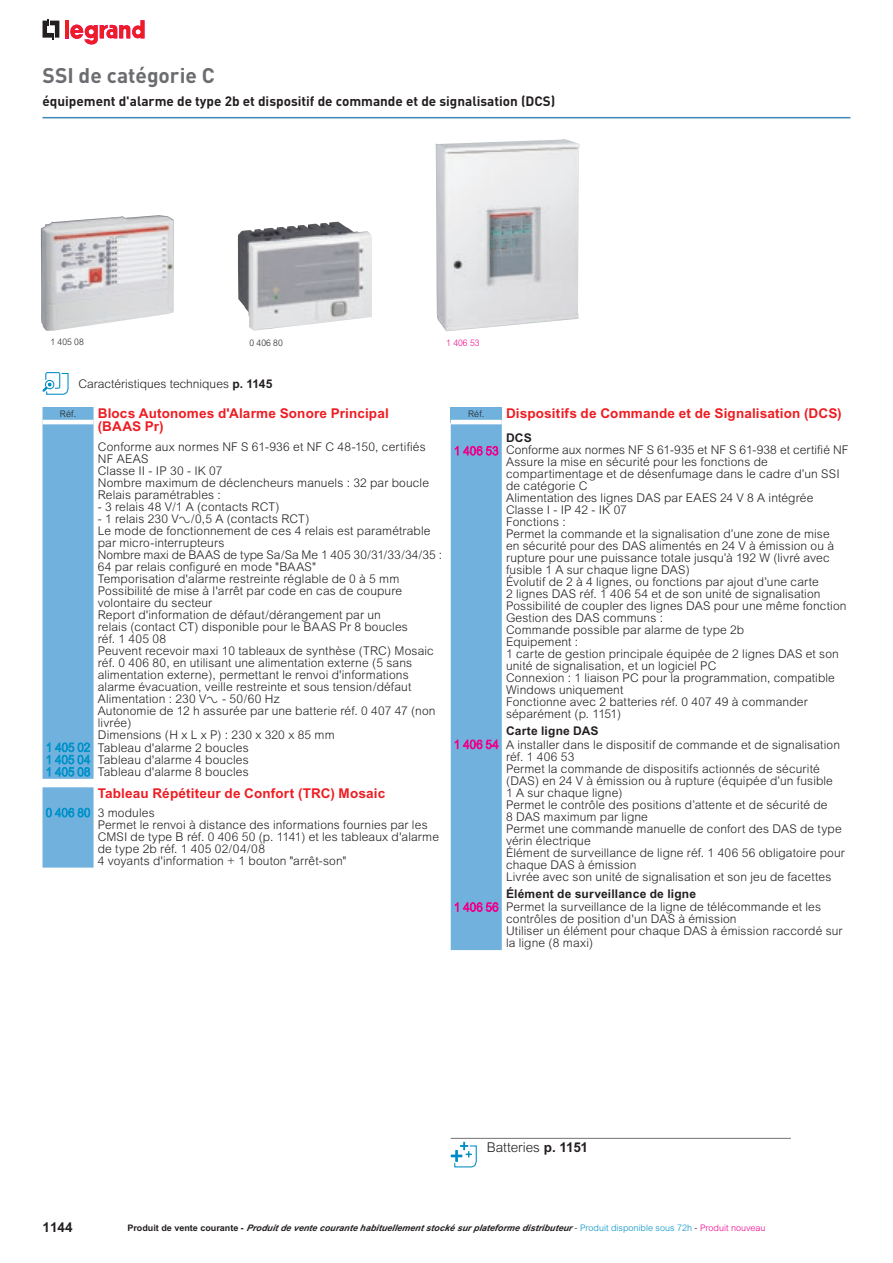
<style>
.page{position:relative;width:893px;height:1263px;background:#fff}
.page>*{position:absolute;margin:0;border:0;box-sizing:border-box;transform-origin:0 0}
.t1{font:700 21px "DIN";color:#6c6d70}
.t2{font:700 13.5px/13.5px "Arial";letter-spacing:.01em;color:#ee1d23}
.t3{font:700 13.5px "DIN";color:#231f20}
.t4{font:300 13.5px "Arial";color:#231f20}
.t5{font:700 13.5px "Arial";color:#231f20}
.t6{font:300 12px/12px "Arial";letter-spacing:.01em;color:#231f20}
.t7{font:700 12px "Arial";color:#231f20}
.t8{font:italic 700 9px "Arial";color:#231f20}
.t9{font:300 9px "Arial";color:#231f20;scale:.95 1}
.t10{font:300 9px "Arial";color:#231f20}
.t11{font:300 9px "Arial";color:#ed028c;scale:.95 1}
.s1{font-weight:700}
.s2{font-family:"Legrand 2007";font-weight:400}
.s3{color:#0092c8}
.s4{color:#ed028c}
.s5{font-style:normal}
.s6{font-weight:300;font-style:normal}
.s7{font-weight:300;font-style:normal;color:#0092c8}
.s8{font-weight:300;font-style:normal;color:#ed028c}
</style>
<div class="page">
<hr style="left:43px;top:117px;width:807px;height:1px;background:#3c88bb">
<svg style="left:43px;top:19px;width:16px;height:20px"></svg>
<hr style="left:65px;top:20px;width:4px;height:18px;background:#ee1d23">
<svg style="left:70px;top:20px;width:75px;height:25px"></svg>
<div style="left:43px;top:407px;width:51px;height:372px;background:#70b2dd"></div>
<hr style="left:43px;top:420px;width:51px;height:4px;background:#fff">
<div style="left:43px;top:787px;width:51px;height:81px;background:#70b2dd"></div>
<svg style="left:43px;top:372px;width:26px;height:23px"></svg>
<img style="left:238px;top:222px;width:134px;height:109px">
<img style="left:41px;top:215px;width:133px;height:116px">
<hr style="left:451px;top:1138px;width:340px;height:1px;background:#808285">
<svg style="left:451px;top:1142px;width:26px;height:25px"></svg>
<div style="left:451px;top:424px;width:51px;height:526px;background:#70b2dd"></div>
<div style="left:451px;top:407px;width:51px;height:15px;background:#70b2dd"></div>
<hr style="left:451px;top:420px;width:51px;height:4px;background:#fff">
<img style="left:435px;top:139px;width:145px;height:192px">
<h1 class="t1" style="left:43px;top:62px;width:174px">SSI de catégorie C</h1>
<p class="t3" style="left:43px;top:92px;width:514px">équipement d'alarme de type 2b et dispositif de commande et de signalisation (DCS)</p>
<p class="t9" style="left:51px;top:337px;width:37px">1 405 08</p>
<p class="t9" style="left:249px;top:337px;width:37px">0 406 80</p>
<p class="t6" style="left:78px;top:378px;width:196px">Caractéristiques techniques <span class="s1">p. 1145</span></p>
<p class="t11" style="left:446px;top:337px;width:37px">1 406 53</p>
<p class="t10" style="left:60px;top:408px;width:18px">Réf.</p>
<p class="t2" style="left:98px;top:406px;width:292px">Blocs Autonomes d'Alarme Sonore Principal (BAAS Pr)</p>
<p class="t6" style="left:98px;top:441px;width:333px">Conforme aux normes NF S 61-936 et NF C 48-150, certifiés<br>NF AEAS<br>Classe II - IP 30 - IK 07<br>Nombre maximum de déclencheurs manuels : 32 par boucle<br>Relais paramétrables :</p>
<p class="t6" style="left:98px;top:501px;width:183px">- 3 relais 48 V/1 A (contacts RCT)</p>
<p class="t6" style="left:98px;top:513px;width:213px">- 1 relais 230 V<span class="s2">A</span>/0,5 A (contacts RCT)</p>
<p class="t6" style="left:98px;top:525px;width:334px">Le mode de fonctionnement de ces 4 relais est paramétrable</p>
<p class="t6" style="left:98px;top:537px;width:128px">par micro-interrupteurs</p>
<p class="t6" style="left:98px;top:549px;width:346px">Nombre maxi de BAAS de type Sa/Sa Me 1 405 30/31/33/34/35 :</p>
<p class="t6" style="left:98px;top:561px;width:219px">64 par relais configuré en mode "BAAS"</p>
<p class="t6" style="left:98px;top:573px;width:303px">Temporisation d'alarme restreinte réglable de 0 à 5 mm</p>
<p class="t6" style="left:98px;top:585px;width:306px">Possibilité de mise à l'arrêt par code en cas de coupure</p>
<p class="t6" style="left:98px;top:597px;width:116px">volontaire du secteur</p>
<p class="t6" style="left:98px;top:609px;width:285px">Report d'information de défaut/dérangement par un</p>
<p class="t6" style="left:98px;top:621px;width:312px">relais (contact CT) disponible pour le BAAS Pr 8 boucles</p>
<p class="t6" style="left:98px;top:633px;width:70px">réf. 1 405 08</p>
<p class="t6" style="left:98px;top:645px;width:338px">Peuvent recevoir maxi 10 tableaux de synthèse (TRC) Mosaic</p>
<p class="t6" style="left:98px;top:657px;width:316px">réf. 0 406 80, en utilisant une alimentation externe (5 sans</p>
<p class="t6" style="left:98px;top:669px;width:312px">alimentation externe), permettant le renvoi d'informations</p>
<p class="t6" style="left:98px;top:681px;width:315px">alarme évacuation, veille restreinte et sous tension/défaut</p>
<p class="t6" style="left:98px;top:693px;width:183px">Alimentation : 230 V<span class="s2">A</span> - 50/60 Hz</p>
<p class="t6" style="left:98px;top:705px;width:339px">Autonomie de 12 h assurée par une batterie réf. 0 407 47 (non</p>
<p class="t6" style="left:98px;top:717px;width:35px">livrée)</p>
<p class="t6" style="left:98px;top:729px;width:238px">Dimensions (H x L x P) : 230 x 320 x 85 mm</p>
<p class="t6" style="left:46px;top:741px;width:204px"><span class="s3">1 405 02</span> Tableau d'alarme 2 boucles</p>
<p class="t6" style="left:46px;top:753px;width:205px"><span class="s3">1 405 04</span> Tableau d'alarme 4 boucles</p>
<p class="t6" style="left:46px;top:766px;width:204px"><span class="s3">1 405 08</span> Tableau d'alarme 8 boucles</p>
<p class="t2" style="left:98px;top:786px;width:289px">Tableau Répétiteur de Confort (TRC) Mosaic</p>
<p class="t6" style="left:98px;top:806px;width:343px;text-indent:-52px"><span class="s3">0 406 80</span> 3 modules<br>Permet le renvoi à distance des informations fournies par les CMSI de type B réf. 0 406 50 (p. 1141) et les tableaux d'alarme de type 2b réf. 1 405 02/04/08<br>4 voyants d'information + 1 bouton "arrêt-son"</p>
<p class="t10" style="left:468px;top:408px;width:18px">Réf.</p>
<p class="t2" style="left:506px;top:406px;width:337px">Dispositifs de Commande et de Signalisation (DCS)</p>
<p class="t7" style="left:506px;top:430px;width:27px">DCS</p>
<p class="t6" style="left:454px;top:444px;width:396px"><span class="s4">1 406 53</span> Conforme aux normes NF S 61-935 et NF S 61-938 et certifié NF</p>
<p class="t6" style="left:506px;top:456px;width:263px">Assure la mise en sécurité pour les fonctions de</p>
<p class="t6" style="left:506px;top:468px;width:335px">compartimentage et de désenfumage dans le cadre d’un SSI</p>
<p class="t6" style="left:506px;top:480px;width:83px">de catégorie C</p>
<p class="t6" style="left:506px;top:492px;width:309px">Alimentation des lignes DAS par EAES 24 V 8 A intégrée</p>
<p class="t6" style="left:506px;top:504px;width:122px">Classe I - IP 42 - IK 07</p>
<p class="t6" style="left:506px;top:516px;width:61px">Fonctions :</p>
<p class="t6" style="left:506px;top:528px;width:325px">Permet la commande et la signalisation d’une zone de mise</p>
<p class="t6" style="left:506px;top:540px;width:330px">en sécurité pour des DAS alimentés en 24 V à émission ou à</p>
<p class="t6" style="left:506px;top:552px;width:325px">rupture pour une puissance totale jusqu’à 192 W (livré avec</p>
<p class="t6" style="left:506px;top:564px;width:185px">fusible 1 A sur chaque ligne DAS)</p>
<p class="t6" style="left:506px;top:576px;width:314px">Évolutif de 2 à 4 lignes, ou fonctions par ajout d’une carte</p>
<p class="t6" style="left:506px;top:588px;width:316px">2 lignes DAS réf. 1 406 54 et de son unité de signalisation</p>
<p class="t6" style="left:506px;top:600px;width:342px">Possibilité de coupler des lignes DAS pour une même fonction</p>
<p class="t6" style="left:506px;top:612px;width:159px">Gestion des DAS communs :</p>
<p class="t6" style="left:506px;top:624px;width:240px">Commande possible par alarme de type 2b</p>
<p class="t6" style="left:506px;top:636px;width:74px">Equipement :</p>
<p class="t6" style="left:506px;top:648px;width:334px">1 carte de gestion principale équipée de 2 lignes DAS et son</p>
<p class="t6" style="left:506px;top:660px;width:212px">unité de signalisation, et un logiciel PC</p>
<p class="t6" style="left:506px;top:672px;width:330px">Connexion : 1 liaison PC pour la programmation, compatible</p>
<p class="t6" style="left:506px;top:684px;width:119px">Windows uniquement</p>
<p class="t6" style="left:506px;top:696px;width:303px">Fonctionne avec 2 batteries réf. 0 407 49 à commander</p>
<p class="t6" style="left:506px;top:708px;width:117px">séparément (p. 1151)</p>
<p class="t6" style="left:454px;top:724px;width:388px;line-height:13.4px;text-indent:52px"><span class="s1">Carte ligne DAS<br></span><span class="s4">1 406 54</span> A installer dans le dispositif de commande et de signalisation</p>
<p class="t6" style="left:506px;top:750px;width:340px">réf. 1 406 53<br>Permet la commande de dispositifs actionnés de sécurité (DAS) en 24 V à émission ou à rupture (équipée d’un fusible<br>1 A sur chaque ligne)<br>Permet le contrôle des positions d’attente et de sécurité de<br>8 DAS maximum par ligne<br>Permet une commande manuelle de confort des DAS de type vérin électrique<br>Élément de surveillance de ligne réf. 1 406 56 obligatoire pour chaque DAS à émission<br>Livrée avec son unité de signalisation et son jeu de facettes</p>
<p class="t6" style="left:454px;top:887px;width:369px;line-height:13.4px;text-indent:52px"><span class="s1">Élément de surveillance de ligne<br></span><span class="s4">1 406 56</span> Permet la surveillance de la ligne de télécommande et les</p>
<p class="t6" style="left:506px;top:913px;width:338px">contrôles de position d'un DAS à émission<br>Utiliser un élément pour chaque DAS à émission raccordé sur la ligne (8 maxi)</p>
<p class="t4" style="left:487px;top:1140px;width:103px">Batteries <span class="s1">p. 1151</span></p>
<p class="t5" style="left:43px;top:1219px;width:32px">1144</p>
<p class="t8" style="left:127px;top:1222px;width:640px"><span class="s5">Produit de vente courante -</span> Produit de vente courante habituellement stocké sur plateforme distributeur <span class="s6">-</span> <span class="s7">Produit disponible sous 72h</span> <span class="s6">-</span> <span class="s8">Produit nouveau</span></p>
</div>
